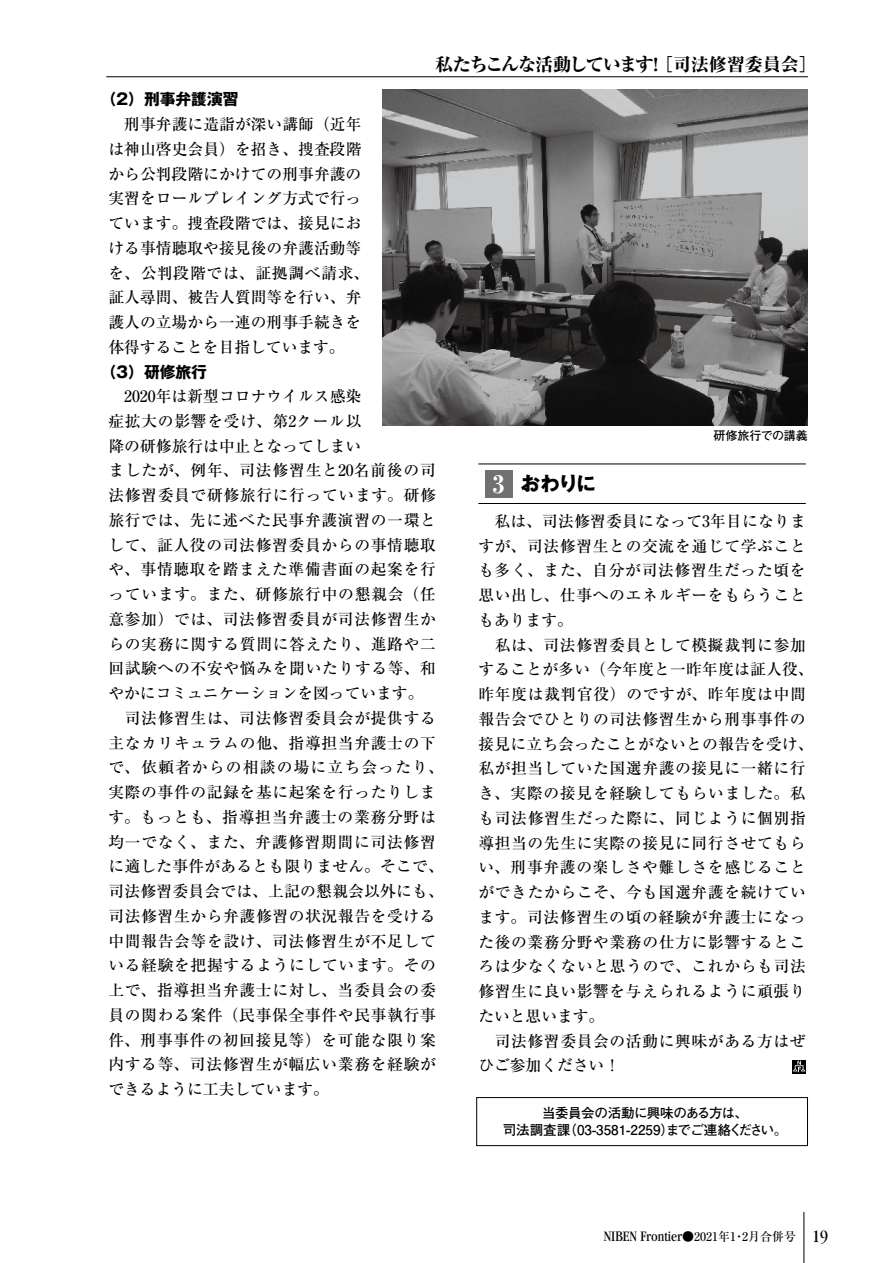
<style>
.page{position:relative;width:893px;height:1263px;background:#fff}
.page>*{position:absolute;margin:0;border:0;box-sizing:border-box;transform-origin:0 0}
.t1{font:700 19.5px "Gothic MB101 Pro";color:#000}
.t2{font:800 18px "Ryumin Pro";letter-spacing:-.04em;color:#000}
.t3{font:500 15.75px/24.8px "Ryumin Pro";letter-spacing:.045em;color:#000}
.t4{font:500 15.75px/24.8px "Ryumin Pro";letter-spacing:.005em;color:#000}
.t5{font:700 15.75px "Gothic MB101 Pro";color:#000}
.t6{font:condensed 15px "Garamond";color:#000}
.t7{font:700 13.5px/16.5px "Futo Go B101 Pro";letter-spacing:-.02em;color:#000;text-align:center}
.t8{font:700 12px "Futo Go B101 Pro";color:#000}
.s1{font-family:"Ryumin Pro";font-weight:800;font-size:24px;color:#fff}
.s2{font-family:"Ryumin Pro";font-weight:500;font-stretch:normal;font-size:12px}
.s3{font-size:18px}
</style>
<div class="page">
<hr style="left:804px;top:1212px;width:1px;height:51px;background:#000">
<hr style="left:478px;top:463px;width:328px;height:1px;background:#000">
<hr style="left:478px;top:503px;width:328px;height:1px;background:#000">
<div style="left:485px;top:470px;width:27px;height:27px;background:#727171"></div>
<div style="left:792px;top:1060px;width:14px;height:13px;background:#000"></div>
<svg style="left:793px;top:1061px;width:12px;height:11px"></svg>
<hr style="left:106px;top:77px;width:702px;height:1px;background:#000">
<div style="left:476px;top:1097px;width:332px;height:49px;border:1px solid #000"></div>
<img style="left:383px;top:89px;width:425px;height:336px">
<p class="t2" style="left:435px;top:50px;width:383px">私たちこんな活動しています！［司法修習委員会］</p>
<p class="t5" style="left:101px;top:86px;width:139px">（2）刑事弁護演習</p>
<p class="t4" style="left:108px;top:111px;width:262px">　刑事弁護に造詣が深い講師（近年は神山啓史会員）を招き、捜査段階から公判段階にかけての刑事弁護の実習をロールプレイング方式で行っています。捜査段階では、接見における事情聴取や接見後の弁護活動等を、公判段階では、証拠調べ請求、証人尋問、被告人質問等を行い、弁護人の立場から一連の刑事手続きを体得することを目指しています。</p>
<p class="t5" style="left:101px;top:358px;width:108px">（3）研修旅行</p>
<p class="t3" style="left:108px;top:383px;width:337px">　2020年は新型コロナウイルス感染<br>症拡大の影響を受け、第2クール以<br>降の研修旅行は中止となってしまい<br>ましたが、例年、司法修習生と20名前後の司法修習委員で研修旅行に行っています。研修旅行では、先に述べた民事弁護演習の一環として、証人役の司法修習委員からの事情聴取や、事情聴取を踏まえた準備書面の起案を行っています。また、研修旅行中の懇親会（任意参加）では、司法修習委員が司法修習生からの実務に関する質問に答えたり、進路や二回試験への不安や悩みを聞いたりする等、和やかにコミュニケーションを図っています。<br>　司法修習生は、司法修習委員会が提供する主なカリキュラムの他、指導担当弁護士の下で、依頼者からの相談の場に立ち会ったり、実際の事件の記録を基に起案を行ったりします。もっとも、指導担当弁護士の業務分野は均一でなく、また、弁護修習期間に司法修習に適した事件があるとも限りません。そこで、司法修習委員会では、上記の懇親会以外にも、司法修習生から弁護修習の状況報告を受ける中間報告会等を設け、司法修習生が不足している経験を把握するようにしています。その上で、指導担当弁護士に対し、当委員会の委員の関わる案件（民事保全事件や民事執行事件、刑事事件の初回接見等）を可能な限り案内する等、司法修習生が幅広い業務を経験ができるように工夫しています。</p>
<p class="t8" style="left:713px;top:426px;width:96px">研修旅行での講義</p>
<p class="t1" style="left:493px;top:467px;width:105px"><span class="s1">3</span> おわりに</p>
<p class="t3" style="left:478px;top:507px;width:337px">　私は、司法修習委員になって3年目になりますが、司法修習生との交流を通じて学ぶことも多く、また、自分が司法修習生だった頃を思い出し、仕事へのエネルギーをもらうこともあります。<br>　私は、司法修習委員として模擬裁判に参加することが多い（今年度と一昨年度は証人役、昨年度は裁判官役）のですが、昨年度は中間報告会でひとりの司法修習生から刑事事件の接見に立ち会ったことがないとの報告を受け、私が担当していた国選弁護の接見に一緒に行き、実際の接見を経験してもらいました。私も司法修習生だった際に、同じように個別指導担当の先生に実際の接見に同行させてもらい、刑事弁護の楽しさや難しさを感じることができたからこそ、今も国選弁護を続けています。司法修習生の頃の経験が弁護士になった後の業務分野や業務の仕方に影響するところは少なくないと思うので、これからも司法修習生に良い影響を与えられるように頑張りたいと思います。<br>　司法修習委員会の活動に興味がある方はぜひご参加ください！</p>
<p class="t7" style="left:503px;top:1103px;width:286px">当委員会の活動に興味のある方は、<br>司法調査課（03-3581-2259）までご連絡ください。</p>
<p class="t6" style="left:604px;top:1228px;width:226px">NIBEN Frontier<span class="s2">●2021年1・2月合併号</span> <span class="s3">19</span></p>
</div>
